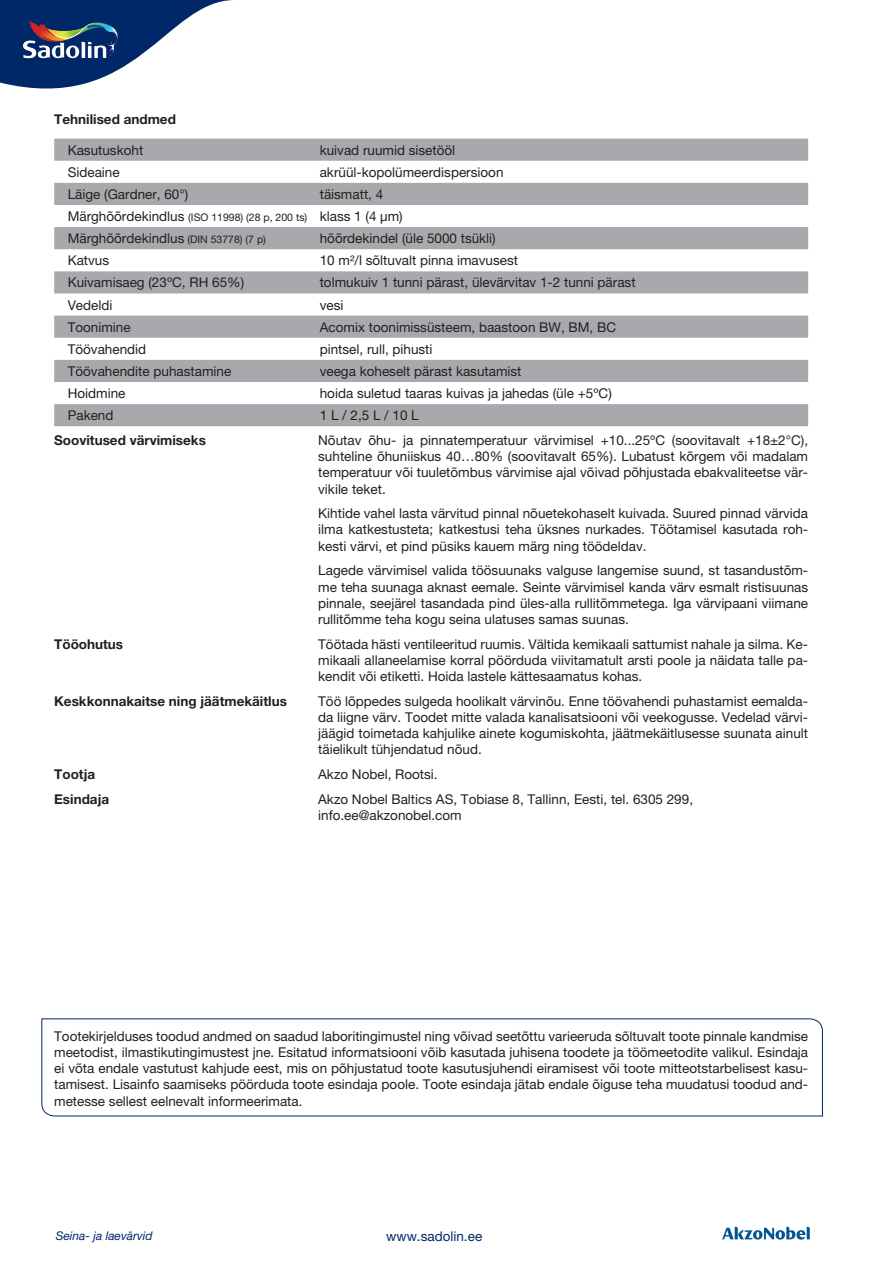
<style>
.page{position:relative;width:893px;height:1263px;background:#fff}
.page>*{position:absolute;margin:0;border:0;box-sizing:border-box;transform-origin:0 0}
.t1{font:13.5px/16.2px "Helvetica Neue LT Pro";color:#231f20;text-align:justify}
.t2{font:700 13.5px "Helvetica Neue LT Pro";color:#231f20}
.t3{font:13.5px "Helvetica Neue LT Pro";color:#002868}
.t4{font:italic 12px "Helvetica Neue LT Pro";color:#002868}
.s1{font-size:10.5px}
</style>
<div class="page">
<svg style="left:41px;top:1018px;width:782px;height:99px"></svg>
<svg style="left:0;top:0;width:232px;height:89px"></svg>
<img style="left:23px;top:20px;width:96px;height:38px">
<svg style="left:722px;top:1227px;width:88px;height:12px"></svg>
<svg style="left:54px;top:139px;width:754px;height:287px;fill:#a8a9ad"></svg>
<p class="t2" style="left:54px;top:111px;width:123px">Tehnilised andmed</p>
<p class="t1" style="left:68px;top:142px;width:77px">Kasutuskoht</p>
<p class="t1" style="left:320px;top:142px;width:137px">kuivad ruumid sisetööl</p>
<p class="t1" style="left:68px;top:164px;width:54px">Sideaine</p>
<p class="t1" style="left:320px;top:164px;width:185px">akrüül-kopolümeerdispersioon</p>
<p class="t1" style="left:68px;top:186px;width:122px">Läige (Gardner, 60°)</p>
<p class="t1" style="left:68px;top:183px;width:337px;line-height:22px;text-align:left;text-indent:252px">täismatt, 4<br>Märghõõrdekindlus <span class="s1">(ISO 11998) (28 p, 200 ts)</span> klass 1 (4 µm)<br>Märghõõrdekindlus <span class="s1">(DIN 53778) (7 p)</span></p>
<p class="t1" style="left:320px;top:230px;width:178px">hõõrdekindel (üle 5000 tsükli)</p>
<p class="t1" style="left:68px;top:252px;width:43px">Katvus</p>
<p class="t1" style="left:320px;top:252px;width:200px">10 m²/l sõltuvalt pinna imavusest</p>
<p class="t1" style="left:68px;top:274px;width:178px">Kuivamisaeg (23ºC, RH 65%)</p>
<p class="t1" style="left:320px;top:274px;width:317px">tolmukuiv 1 tunni pärast, ülevärvitav 1-2 tunni pärast</p>
<p class="t1" style="left:68px;top:297px;width:46px">Vedeldi</p>
<p class="t1" style="left:320px;top:297px;width:25px">vesi</p>
<p class="t1" style="left:68px;top:319px;width:65px">Toonimine</p>
<p class="t1" style="left:320px;top:319px;width:298px">Acomix toonimissüsteem, baastoon BW, BM, BC</p>
<p class="t1" style="left:68px;top:341px;width:80px">Töövahendid</p>
<p class="t1" style="left:320px;top:341px;width:114px">pintsel, rull, pihusti</p>
<p class="t1" style="left:68px;top:363px;width:165px">Töövahendite puhastamine</p>
<p class="t1" style="left:320px;top:363px;width:203px">veega koheselt pärast kasutamist</p>
<p class="t1" style="left:68px;top:385px;width:59px">Hoidmine</p>
<p class="t1" style="left:320px;top:385px;width:294px">hoida suletud taaras kuivas ja jahedas (üle +5ºC)</p>
<p class="t1" style="left:68px;top:407px;width:47px">Pakend</p>
<p class="t1" style="left:320px;top:407px;width:101px">1 L / 2,5 L / 10 L</p>
<p class="t2" style="left:54px;top:432px;width:153px">Soovitused värvimiseks</p>
<p class="t1" style="left:318px;top:432px;width:491px">Nõutav õhu- ja pinnatemperatuur värvimisel +10...25ºC (soovitavalt +18±2°C), suhteline õhuniiskus 40…80% (soovitavalt 65%). Lubatust kõrgem või madalam temperatuur või tuuletõmbus värvimise ajal võivad põhjustada ebakvaliteetse vär&shy;vikile teket.</p>
<p class="t1" style="left:318px;top:505px;width:491px">Kihtide vahel lasta värvitud pinnal nõuetekohaselt kuivada. Suured pinnad värvida ilma katkestusteta; katkestusi teha üksnes nurkades. Töötamisel kasutada roh&shy;kesti värvi, et pind püsiks kauem märg ning töödeldav.</p>
<p class="t1" style="left:318px;top:562px;width:491px">Lagede värvimisel valida töösuunaks valguse langemise suund, st tasandustõm&shy;me teha suunaga aknast eemale. Seinte värvimisel kanda värv esmalt ristisuunas pinnale, seejärel tasandada pind üles-alla rullitõmmetega. Iga värvipaani viimane rullitõmme teha kogu seina ulatuses samas suunas.</p>
<p class="t2" style="left:54px;top:635px;width:71px">Tööohutus</p>
<p class="t1" style="left:318px;top:636px;width:491px">Töötada hästi ventileeritud ruumis. Vältida kemikaali sattumist nahale ja silma. Ke&shy;mikaali allaneelamise korral pöörduda viivitamatult arsti poole ja näidata talle pa&shy;kendit või etiketti. Hoida lastele kättesaamatus kohas.</p>
<p class="t2" style="left:54px;top:693px;width:234px">Keskkonnakaitse ning jäätmekäitlus</p>
<p class="t1" style="left:318px;top:693px;width:491px">Töö lõppedes sulgeda hoolikalt värvinõu. Enne töövahendi puhastamist eemalda&shy;da liigne värv. Toodet mitte valada kanalisatsiooni või veekogusse. Vedelad värvi&shy;jäägid toimetada kahjulike ainete kogumiskohta, jäätmekäitlusesse suunata ainult täielikult tühjendatud nõud.</p>
<p class="t2" style="left:54px;top:766px;width:42px">Tootja</p>
<p class="t1" style="left:318px;top:766px;width:121px">Akzo Nobel, Rootsi.</p>
<p class="t2" style="left:54px;top:791px;width:56px">Esindaja</p>
<p class="t1" style="left:318px;top:791px;width:376px">Akzo Nobel Baltics AS, Tobiase 8, Tallinn, Eesti, tel. 6305 299, info.ee@akzonobel.com</p>
<p class="t1" style="left:54px;top:1028px;width:755px">Tootekirjelduses toodud andmed on saadud laboritingimustel ning võivad seetõttu varieeruda sõltuvalt toote pinnale kandmise meetodist, ilmastikutingimustest jne. Esitatud informatsiooni võib kasutada juhisena toodete ja töömeetodite valikul. Esindaja ei võta endale vastutust kahjude eest, mis on põhjustatud toote kasutusjuhendi eiramisest või toote mitteotstarbelisest kasu&shy;tamisest. Lisainfo saamiseks pöörduda toote esindaja poole. Toote esindaja jätab endale õiguse teha muudatusi toodud and&shy;metesse sellest eelnevalt informeerimata.</p>
<p class="t4" style="left:56px;top:1228px;width:98px">Seina- ja laevärvid</p>
<p class="t3" style="left:386px;top:1228px;width:97px">www.sadolin.ee</p>
</div>
